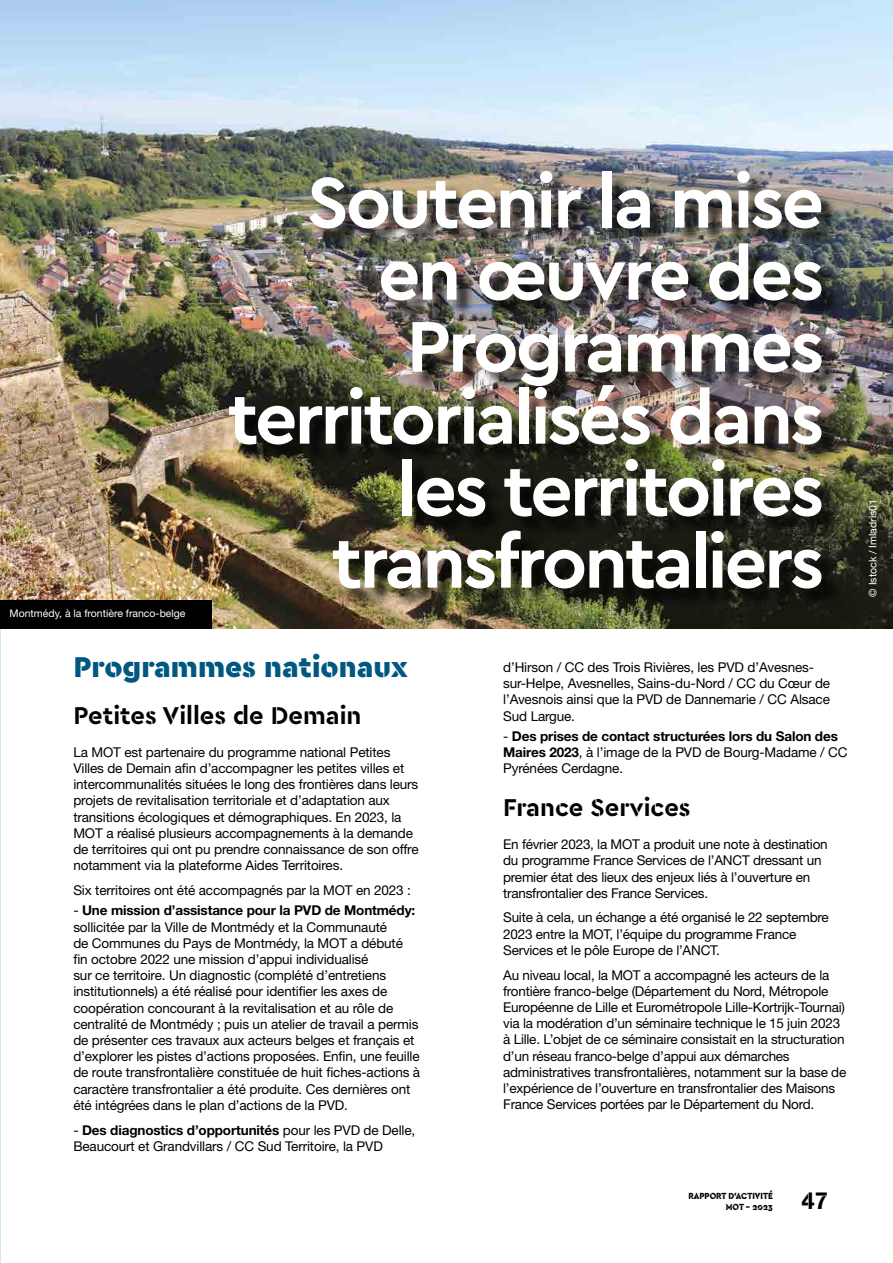
<style>
.page{position:relative;width:893px;height:1263px;background:#fff}
.page>*{position:absolute;margin:0;border:0;box-sizing:border-box;transform-origin:0 0}
.t1{font:700 75px/72px "Cera";letter-spacing:-.04em;color:#fff;text-align:right}
.t2{font:900 30px "Cera Stencil PRO";color:#005881}
.t3{font:700 25.5px "Cera Stencil PRO";color:#010202}
.t4{font:24px "AG Book Stencil";color:#000}
.t5{font:13.5px/16.2px "Helvetica Neue LT Std";letter-spacing:-.01em;color:#000}
.t6{font:700 13.5px/16.2px "Helvetica Neue LT Std";letter-spacing:-.01em;color:#000}
.t7{font:10.5px "Helvetica Neue LT Std";color:#fff}
.t8{font:900 9.3px/10.8px "Cera Stencil PRO";color:#000;text-align:right;scale:.91 1}
.s1{font-weight:700}
.s2{font-weight:400}
</style>
<div class="page">
<hr style="left:0;top:607px;width:1px;height:656px;background:#cee9ea">
<img style="left:0;top:0;width:893px;height:628px">
<div style="left:231px;top:173px;width:610px;height:434px;background:#000;opacity:.75"></div>
<div style="left:0;top:600px;width:212px;height:28px;background:#000"></div>
<p class="t7" style="left:10px;top:607px;width:178px">Montmédy, à la frontière franco-belge</p>
<h1 class="t1" style="left:228px;top:163px;width:598px">Soutenir la mise en œuvre des<br>Programmes territorialisés dans les territoires transfrontaliers</h1>
<h2 class="t2" style="left:73px;top:647px;width:336px">Programmes nationaux</h2>
<h3 class="t3" style="left:73px;top:698px;width:290px">Petites Villes de Demain</h3>
<p class="t5" style="left:73px;top:744px;width:347px">La MOT est partenaire du programme national Petites Villes de Demain afin d’accompagner les petites villes et intercommunalités situées le long des frontières dans leurs projets de revitalisation territoriale et d’adaptation aux transitions écologiques et démographiques. En 2023, la MOT a réalisé plusieurs accompagnements à la demande de territoires qui ont pu prendre connaissance de son offre notamment via la plateforme Aides Territoires.</p>
<p class="t5" style="left:73px;top:882px;width:339px">Six territoires ont été accompagnés par la MOT en 2023 :</p>
<p class="t5" style="left:73px;top:902px;width:348px">- <span class="s1">Une mission d’assistance pour la PVD de Montmédy: </span>sollicitée par la Ville de Montmédy et la Communauté<br>de Communes du Pays de Montmédy, la MOT a débuté fin octobre 2022 une mission d’appui individualisé<br>sur ce territoire. Un diagnostic (complété d’entretiens institutionnels) a été réalisé pour identifier les axes de coopération concourant à la revitalisation et au rôle de centralité de Montmédy ; puis un atelier de travail a permis de présenter ces travaux aux acteurs belges et français et d’explorer les pistes d’actions proposées. Enfin, une feuille de route transfrontalière constituée de huit fiches-actions à caractère transfrontalier a été produite. Ces dernières ont été intégrées dans le plan d’actions de la PVD.</p>
<p class="t5" style="left:73px;top:1121px;width:343px">- <span class="s1">Des diagnostics d’opportunités</span> pour les PVD de Delle,<br>Beaucourt et Grandvillars / CC Sud Territoire, la PVD</p>
<p class="t5" style="left:503px;top:659px;width:328px">d’Hirson / CC des Trois Rivières, les PVD d’Avesnes&shy;sur-Helpe, Avesnelles, Sains-du-Nord / CC du Cœur de l’Avesnois ainsi que la PVD de Dannemarie / CC Alsace Sud Largue.</p>
<p class="t6" style="left:503px;top:728px;width:346px"><span class="s2">-</span> Des prises de contact structurées lors du Salon des<br>Maires 2023<span class="s2">, à l’image de la PVD de Bourg-Madame / CC<br>Pyrénées Cerdagne.</span></p>
<h3 class="t3" style="left:503px;top:790px;width:189px">France Services</h3>
<p class="t5" style="left:503px;top:836px;width:326px">En février 2023, la MOT a produit une note à destination du programme France Services de l’ANCT dressant un premier état des lieux des enjeux liés à l’ouverture en transfrontalier des France Services.</p>
<p class="t5" style="left:503px;top:909px;width:327px">Suite à cela, un échange a été organisé le 22 septembre<br>2023 entre la MOT, l’équipe du programme France<br>Services et le pôle Europe de l’ANCT.</p>
<p class="t5" style="left:503px;top:966px;width:345px">Au niveau local, la MOT a accompagné les acteurs de la frontière franco-belge (Département du Nord, Métropole Européenne de Lille et Eurométropole Lille-Kortrijk-Tournai) via la modération d’un séminaire technique le 15 juin 2023 à Lille. L’objet de ce séminaire consistait en la structuration d’un réseau franco-belge d’appui aux démarches administratives transfrontalières, notamment sur la base de l’expérience de l’ouverture en transfrontalier des Maisons France Services portées par le Département du Nord.</p>
<p class="t8" style="left:688px;top:1190px;width:94px">RAPPORT D’ACTIVITÉ<br>MOT - 2023</p>
<h3 class="t4" style="left:801px;top:1186px;width:28px">47</h3>
<p class="t7" style="left:866px;top:597px;width:99px;rotate:-90deg">© Istock / Imladris01</p>
</div>
